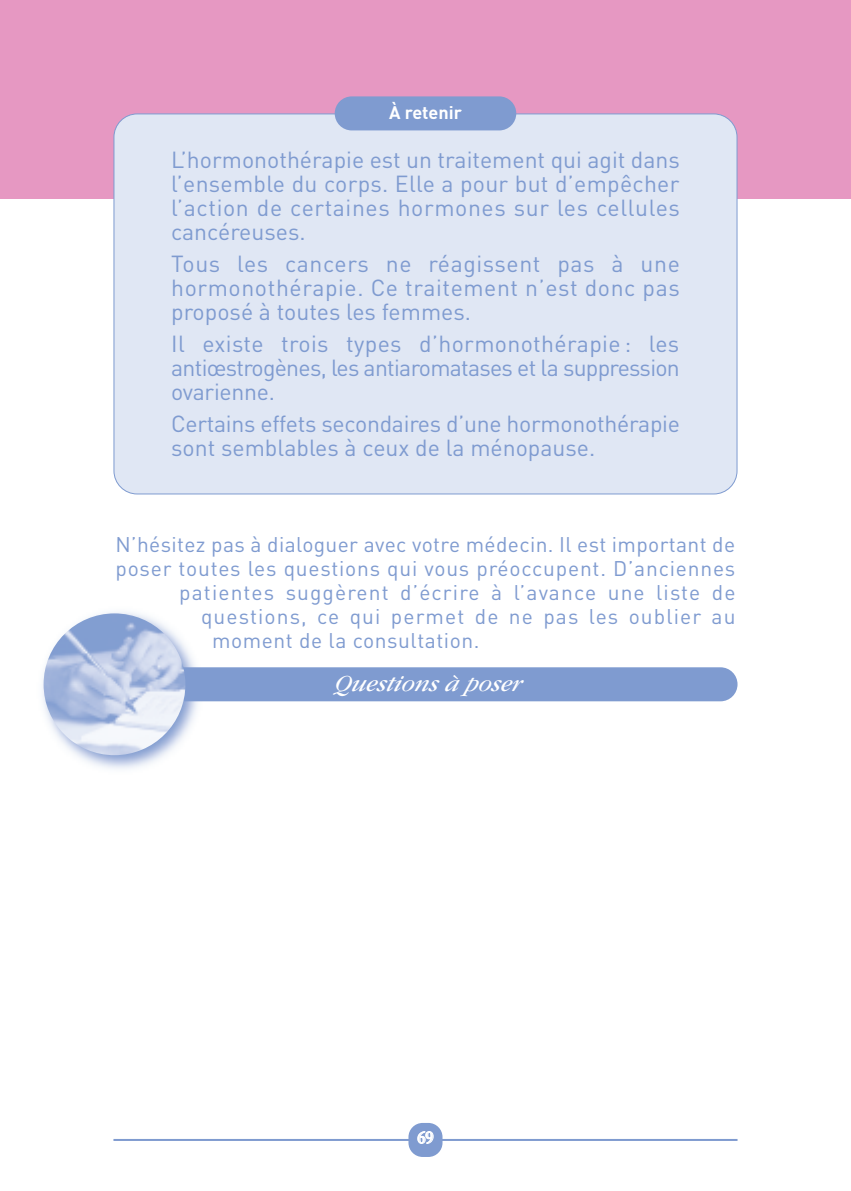
<style>
.page{position:relative;width:851px;height:1191px;background:#fff}
.page>*{position:absolute;margin:0;border:0;box-sizing:border-box;transform-origin:0 0}
.t1{font:italic 24px "Garamond";color:#fff}
.t2{font:23px/24px "DIN";color:#7f9bd0;text-align:justify}
.t3{font:21px "DIN";letter-spacing:.035em;color:#7f9bd0}
.t4{font:21px "DIN";letter-spacing:.015em;color:#7f9bd0}
.t5{font:700 18px "DIN";color:#fff}
.t6{font:700 18px "Garamond";color:#fff}
</style>
<div class="page">
<hr style="left:113px;top:1139px;width:624px;height:2px;background:#7f9bd0">
<div style="left:408px;top:1123px;width:34px;height:34px;background:#7f9bd0;border-radius:14px"></div>
<div style="left:0;top:0;width:850px;height:198px;background:#e698c2"></div>
<div style="left:114px;top:114px;width:623px;height:380px;background:#e0e7f4;border-radius:23px"></div>
<div style="left:113px;top:113px;width:624px;height:381px;border:2px solid #7f9bd0;border-radius:24px"></div>
<div style="left:334px;top:96px;width:182px;height:34px;background:#7f9bd0;border-radius:17px"></div>
<img style="left:42px;top:612px;width:163px;height:157px">
<div style="left:113px;top:667px;width:624px;height:34px;background:#7f9bd0;border-radius:17px"></div>
<img style="left:44px;top:613px;width:141px;height:142px">
<p class="t5" style="left:389px;top:102px;width:74px">À retenir</p>
<p class="t2" style="left:171px;top:148px;width:510px">L’hormonothérapie est un traitement qui agit dans l’ensemble du corps. Elle a pour but d’empêcher l’action de certaines hormones sur les cellules cancéreuses.</p>
<p class="t2" style="left:171px;top:252px;width:510px">Tous les cancers ne réagissent pas à une hormonothérapie. Ce traitement n’est donc pas proposé à toutes les femmes.</p>
<p class="t2" style="left:171px;top:332px;width:510px">Il existe trois types d’hormonothérapie : les antiœstrogènes, les antiaromatases et la suppression ovarienne.</p>
<p class="t2" style="left:171px;top:412px;width:510px">Certains effets secondaires d’une hormonothérapie sont semblables à ceux de la ménopause.</p>
<p class="t4" style="left:115px;top:532px;width:621px">N’hésitez pas à dialoguer avec votre médecin. Il est important de</p>
<p class="t3" style="left:115px;top:556px;width:621px">poser toutes les questions qui vous préoccupent. D’anciennes</p>
<p class="t3" style="left:179px;top:580px;width:557px">patientes suggèrent d’écrire à l’avance une liste de</p>
<p class="t3" style="left:201px;top:604px;width:536px">questions, ce qui permet de ne pas les oublier au</p>
<p class="t3" style="left:212px;top:628px;width:269px">moment de la consultation.</p>
<p class="t1" style="left:334px;top:675px;width:193px">Questions à poser</p>
<p class="t6" style="left:417px;top:1126px;width:18px">69</p>
</div>
